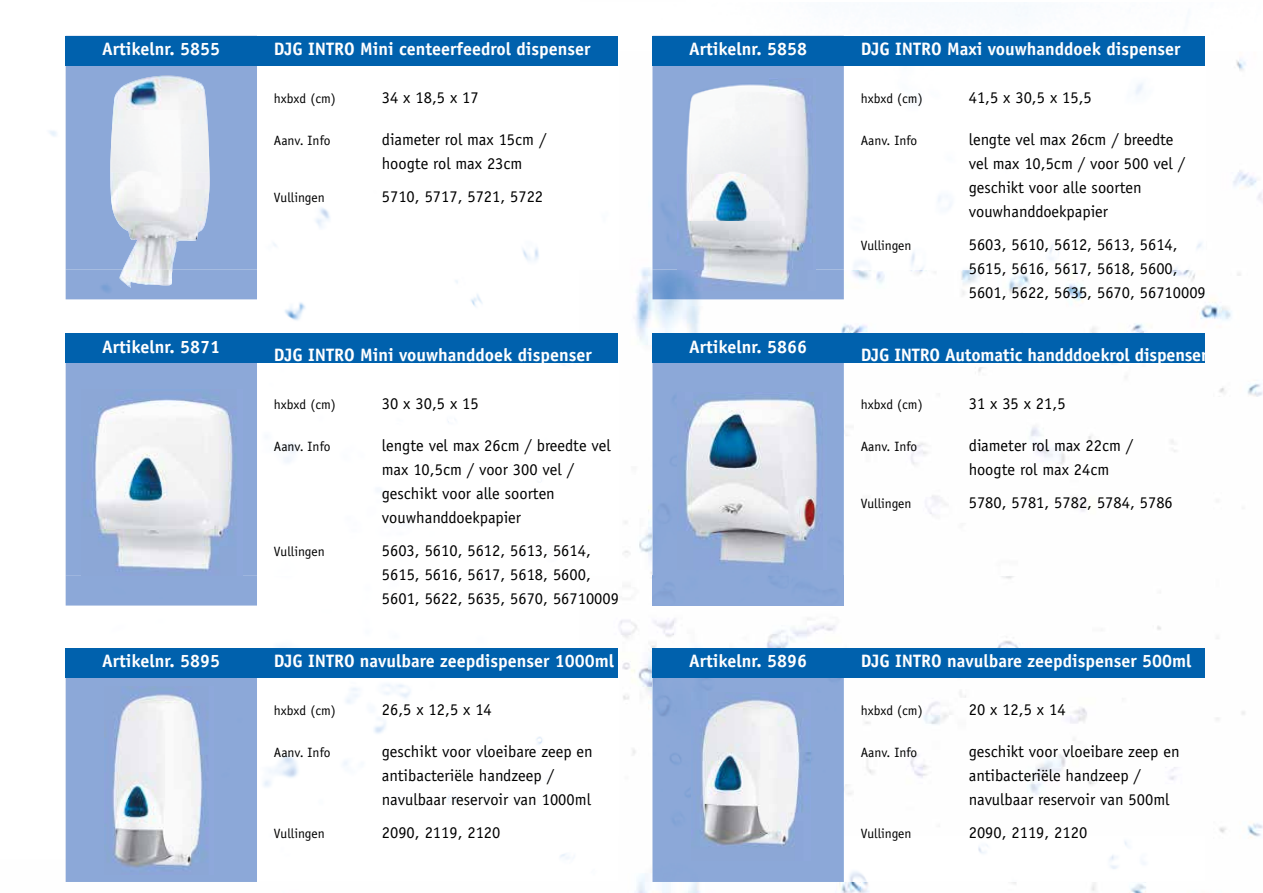
<style>
.page{position:relative;width:1263px;height:893px;background:#fff}
.page>*{position:absolute;margin:0;border:0;box-sizing:border-box;transform-origin:0 0}
.t1{font:700 18px "Officina Sans";color:#fff}
.t2{font:16.5px/24px "Officina Sans";color:#000}
.t3{font:13.5px "Officina Sans";color:#000}
</style>
<div class="page">
<img style="left:65px;top:859px;width:1081px;height:34px">
<img style="left:1171px;top:59px;width:92px;height:779px">
<img style="left:49px;top:35px;width:47px;height:824px">
<img style="left:619px;top:267px;width:68px;height:488px">
<img style="left:767px;top:576px;width:394px;height:72px">
<img style="left:96px;top:280px;width:387px;height:41px">
<img style="left:687px;top:270px;width:459px;height:63px">
<div style="left:66px;top:66px;width:191px;height:233px;background:#8ca8d8"></div>
<div style="left:66px;top:36px;width:552px;height:30px;background:#0061ad"></div>
<img style="left:119px;top:270px;width:53px;height:18px">
<img style="left:112px;top:76px;width:96px;height:48px">
<img style="left:110px;top:124px;width:100px;height:97px">
<img style="left:117px;top:221px;width:89px;height:49px">
<img style="left:854px;top:66px;width:351px;height:204px">
<img style="left:652px;top:66px;width:192px;height:233px">
<div style="left:652px;top:36px;width:553px;height:30px;background:#0061ad"></div>
<img style="left:678px;top:79px;width:137px;height:212px">
<img style="left:257px;top:853px;width:361px;height:29px">
<img style="left:263px;top:684px;width:280px;height:119px">
<div style="left:66px;top:678px;width:191px;height:204px;background:#8ca8d8"></div>
<div style="left:66px;top:648px;width:552px;height:30px;background:#0061ad"></div>
<img style="left:105px;top:686px;width:108px;height:189px">
<img style="left:844px;top:836px;width:361px;height:46px">
<img style="left:845px;top:678px;width:360px;height:158px">
<div style="left:652px;top:678px;width:192px;height:204px;background:#8ca8d8"></div>
<div style="left:652px;top:648px;width:553px;height:30px;background:#0061ad"></div>
<img style="left:692px;top:692px;width:118px;height:169px">
<div style="left:66px;top:363px;width:191px;height:243px;background:#8ca8d8"></div>
<div style="left:66px;top:333px;width:552px;height:30px;background:#0061ad"></div>
<img style="left:81px;top:390px;width:161px;height:187px">
<img style="left:846px;top:363px;width:359px;height:213px">
<div style="left:652px;top:363px;width:192px;height:243px;background:#8ca8d8"></div>
<div style="left:652px;top:333px;width:553px;height:30px;background:#0061ad"></div>
<img style="left:677px;top:393px;width:150px;height:177px">
<p class="t1" style="left:102px;top:38px;width:120px">Artikelnr. 5855</p>
<p class="t1" style="left:274px;top:38px;width:318px">DJG INTRO Mini centeerfeedrol dispenser</p>
<p class="t3" style="left:274px;top:91px;width:63px">hxbxd (cm)</p>
<p class="t2" style="left:382px;top:85px;width:98px">34 x 18,5 x 17</p>
<p class="t3" style="left:274px;top:133px;width:58px">Aanv. Info</p>
<p class="t2" style="left:382px;top:127px;width:166px">diameter rol max 15cm / hoogte rol max 23cm</p>
<p class="t3" style="left:274px;top:190px;width:52px">Vullingen</p>
<p class="t2" style="left:382px;top:184px;width:163px">5710, 5717, 5721, 5722</p>
<p class="t1" style="left:102px;top:335px;width:120px">Artikelnr. 5871</p>
<p class="t1" style="left:274px;top:344px;width:320px">DJG INTRO Mini vouwhanddoek dispenser</p>
<p class="t3" style="left:274px;top:397px;width:63px">hxbxd (cm)</p>
<p class="t2" style="left:382px;top:392px;width:98px">30 x 30,5 x 15</p>
<p class="t3" style="left:274px;top:439px;width:58px">Aanv. Info</p>
<p class="t2" style="left:382px;top:434px;width:230px">lengte vel max 26cm / breedte vel max 10,5cm / voor 300 vel / geschikt voor alle soorten vouwhanddoekpapier</p>
<p class="t3" style="left:274px;top:544px;width:52px">Vullingen</p>
<p class="t2" style="left:382px;top:539px;width:239px">5603, 5610, 5612, 5613, 5614,<br>5615, 5616, 5617, 5618, 5600,<br>5601, 5622, 5635, 5670, 56710009</p>
<p class="t1" style="left:102px;top:650px;width:120px">Artikelnr. 5895</p>
<p class="t1" style="left:274px;top:650px;width:342px">DJG INTRO navulbare zeepdispenser 1000ml</p>
<p class="t3" style="left:274px;top:703px;width:63px">hxbxd (cm)</p>
<p class="t2" style="left:382px;top:698px;width:111px">26,5 x 12,5 x 14</p>
<p class="t3" style="left:274px;top:745px;width:58px">Aanv. Info</p>
<p class="t2" style="left:382px;top:740px;width:212px">geschikt voor vloeibare zeep en antibacteriële handzeep / navulbaar reservoir van 1000ml</p>
<p class="t3" style="left:274px;top:826px;width:52px">Vullingen</p>
<p class="t2" style="left:382px;top:821px;width:120px">2090, 2119, 2120</p>
<p class="t1" style="left:689px;top:38px;width:120px">Artikelnr. 5858</p>
<p class="t1" style="left:861px;top:38px;width:321px">DJG INTRO Maxi vouwhanddoek dispenser</p>
<p class="t3" style="left:861px;top:91px;width:63px">hxbxd (cm)</p>
<p class="t2" style="left:969px;top:85px;width:125px">41,5 x 30,5 x 15,5</p>
<p class="t3" style="left:861px;top:133px;width:58px">Aanv. Info</p>
<p class="t2" style="left:969px;top:127px;width:218px">lengte vel max 26cm / breedte vel max 10,5cm / voor 500 vel / geschikt voor alle soorten vouwhanddoekpapier</p>
<p class="t3" style="left:861px;top:238px;width:52px">Vullingen</p>
<p class="t2" style="left:969px;top:232px;width:239px">5603, 5610, 5612, 5613, 5614,<br>5615, 5616, 5617, 5618, 5600,<br>5601, 5622, 5635, 5670, 56710009</p>
<p class="t1" style="left:689px;top:335px;width:120px">Artikelnr. 5866</p>
<p class="t1" style="left:861px;top:344px;width:348px">DJG INTRO Automatic handddoekrol dispenser</p>
<p class="t3" style="left:861px;top:397px;width:63px">hxbxd (cm)</p>
<p class="t2" style="left:969px;top:392px;width:98px">31 x 35 x 21,5</p>
<p class="t3" style="left:861px;top:439px;width:58px">Aanv. Info</p>
<p class="t2" style="left:969px;top:434px;width:166px">diameter rol max 22cm / hoogte rol max 24cm</p>
<p class="t3" style="left:861px;top:496px;width:52px">Vullingen</p>
<p class="t2" style="left:969px;top:491px;width:206px">5780, 5781, 5782, 5784, 5786</p>
<p class="t1" style="left:689px;top:650px;width:120px">Artikelnr. 5896</p>
<p class="t1" style="left:861px;top:650px;width:332px">DJG INTRO navulbare zeepdispenser 500ml</p>
<p class="t3" style="left:861px;top:703px;width:63px">hxbxd (cm)</p>
<p class="t2" style="left:969px;top:698px;width:98px">20 x 12,5 x 14</p>
<p class="t3" style="left:861px;top:745px;width:58px">Aanv. Info</p>
<p class="t2" style="left:969px;top:740px;width:212px">geschikt voor vloeibare zeep en antibacteriële handzeep / navulbaar reservoir van 500ml</p>
<p class="t3" style="left:861px;top:826px;width:52px">Vullingen</p>
<p class="t2" style="left:969px;top:821px;width:120px">2090, 2119, 2120</p>
</div>
